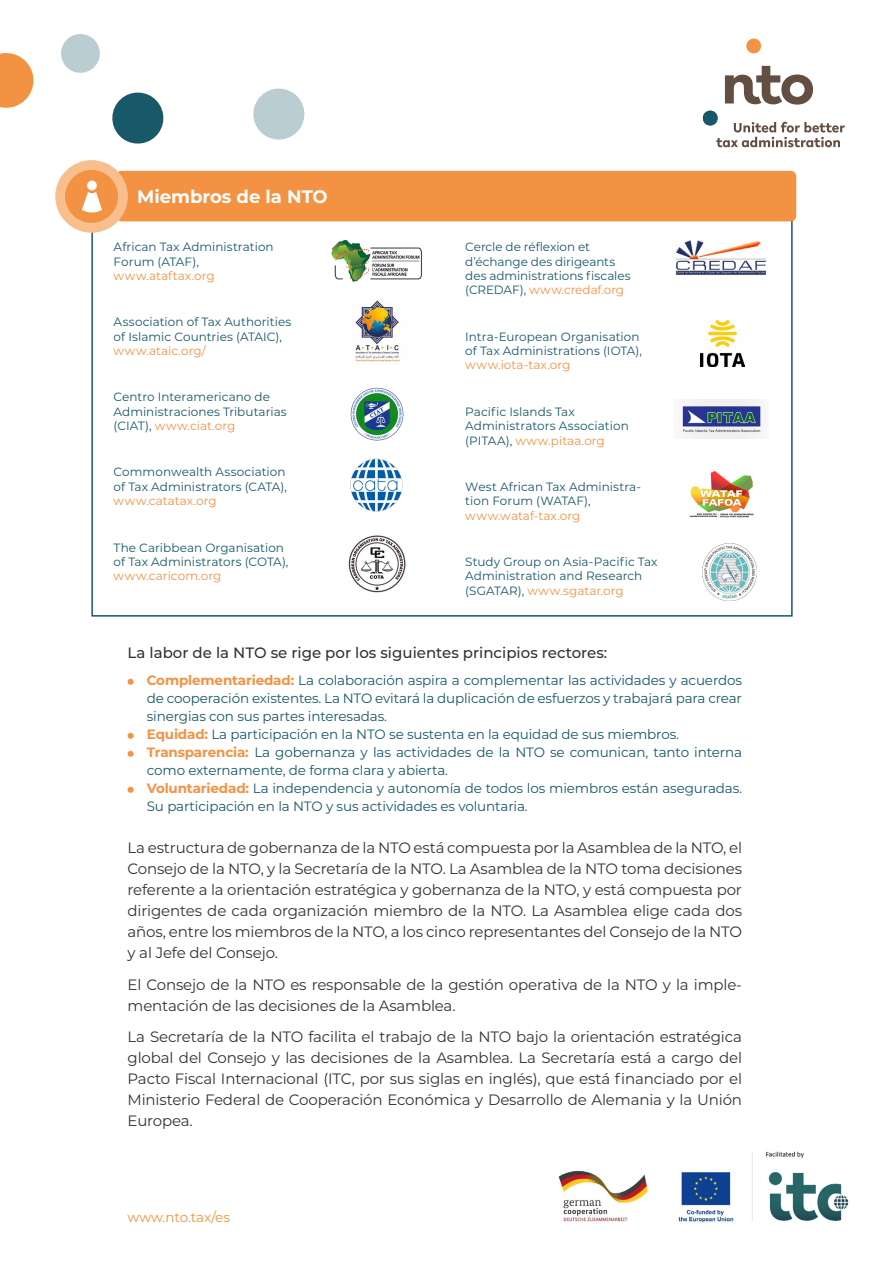
<style>
.page{position:relative;width:893px;height:1263px;background:#fff}
.page>*{position:absolute;margin:0;border:0;box-sizing:border-box;transform-origin:0 0}
.t1{font:700 18px "Montserrat";color:#fff}
.t2{font:15px/21px "Montserrat";letter-spacing:-.01em;color:#333;text-align:justify}
.t3{font:500 15px "Montserrat";color:#333}
.t4{font:13.5px/18px "Montserrat";letter-spacing:-.01em;color:#175869}
.t5{font:13.5px "Montserrat";color:#f39242}
.t6{font:12px/14.4px "Montserrat";color:#175869}
.t7{font:12px "Montserrat";letter-spacing:.005em;color:#f39242}
.s1{color:#f39242}
.s2{font-weight:700;color:#f39242}
</style>
<div class="page">
<svg style="left:128px;top:679px;width:6px;height:6px"></svg>
<svg style="left:128px;top:733px;width:6px;height:6px"></svg>
<svg style="left:128px;top:751px;width:6px;height:6px"></svg>
<svg style="left:128px;top:787px;width:6px;height:6px"></svg>
<div style="left:116px;top:171px;width:680px;height:50px;background:#f39242;border-radius:6px"></div>
<div style="left:55px;top:160px;width:73px;height:73px;background:#f8be8e;border-radius:50%"></div>
<div style="left:65px;top:170px;width:53px;height:53px;background:#f39242;border-radius:50%"></div>
<div style="left:87px;top:181px;width:10px;height:9px;background:#fff;border-radius:50%"></div>
<svg style="left:82px;top:192px;width:20px;height:21px"></svg>
<svg style="left:61px;top:34px;width:39px;height:39px"></svg>
<svg style="left:112px;top:92px;width:52px;height:52px"></svg>
<svg style="left:0;top:53px;width:34px;height:55px"></svg>
<svg style="left:253px;top:88px;width:52px;height:52px"></svg>
<svg style="left:746px;top:39px;width:15px;height:14px"></svg>
<svg style="left:725px;top:66px;width:88px;height:39px"></svg>
<svg style="left:703px;top:111px;width:142px;height:36px"></svg>
<img style="left:558px;top:1151px;width:291px;height:72px">
<img style="left:331px;top:240px;width:91px;height:42px">
<img style="left:355px;top:300px;width:45px;height:62px">
<img style="left:350px;top:387px;width:54px;height:53px">
<img style="left:350px;top:459px;width:53px;height:53px">
<img style="left:348px;top:535px;width:58px;height:58px">
<img style="left:676px;top:240px;width:91px;height:35px">
<img style="left:700px;top:320px;width:45px;height:46px">
<img style="left:682px;top:399px;width:79px;height:39px">
<img style="left:690px;top:471px;width:64px;height:47px">
<img style="left:702px;top:543px;width:55px;height:58px">
<p class="t1" style="left:137px;top:184px;width:192px">Miembros de la NTO</p>
<p class="t6" style="left:114px;top:239px;width:162px">African Tax Administration<br>Forum (ATAF),</p>
<p class="t7" style="left:114px;top:267px;width:103px">www.ataftax.org</p>
<p class="t6" style="left:114px;top:314px;width:179px">Association of Tax Authorities of Islamic Countries (ATAIC),</p>
<p class="t7" style="left:114px;top:343px;width:94px">www.ataic.org/</p>
<p class="t6" style="left:114px;top:389px;width:175px">Centro Interamericano de<br>Administraciones Tributarias (CIAT), <span class="s1">www.ciat.org</span></p>
<p class="t6" style="left:114px;top:464px;width:175px">Commonwealth Association of Tax Administrators (CATA),</p>
<p class="t7" style="left:114px;top:493px;width:105px">www.catatax.org</p>
<p class="t6" style="left:114px;top:540px;width:176px">The Caribbean Organisation of Tax Administrators (COTA),</p>
<p class="t7" style="left:114px;top:568px;width:109px">www.caricom.org</p>
<p class="t6" style="left:465px;top:239px;width:167px">Cercle de réflexion et d’échange des dirigeants des administrations fiscales (CREDAF), <span class="s1">www.credaf.org</span></p>
<p class="t6" style="left:465px;top:329px;width:178px">Intra-European Organisation of Tax Administrations (IOTA),</p>
<p class="t7" style="left:465px;top:357px;width:107px">www.iota-tax.org</p>
<p class="t6" style="left:465px;top:404px;width:165px">Pacific Islands Tax<br>Administrators Association (PITAA), <span class="s1">www.pitaa.org</span></p>
<p class="t6" style="left:465px;top:479px;width:177px">West African Tax Administra&shy;tion Forum (WATAF),</p>
<p class="t7" style="left:465px;top:507px;width:117px">www.wataf-tax.org</p>
<p class="t6" style="left:465px;top:554px;width:194px">Study Group on Asia-Pacific Tax<br>Administration and Research (SGATAR), <span class="s1">www.sgatar.org</span></p>
<p class="t3" style="left:128px;top:642px;width:481px">La labor de la NTO se rige por los siguientes principios rectores:</p>
<p class="t4" style="left:147px;top:670px;width:597px"><span class="s2">Complementariedad:</span> La colaboración aspira a complementar las actividades y acuerdos de cooperación existentes. La NTO evitará la duplicación de esfuerzos y trabajará para crear sinergias con sus partes interesadas.<br><span class="s2">Equidad:</span> La participación en la NTO se sustenta en la equidad de sus miembros.<br><span class="s2">Transparencia:</span> La gobernanza y las actividades de la NTO se comunican, tanto interna como externamente, de forma clara y abierta.<br><span class="s2">Voluntariedad:</span> La independencia y autonomía de todos los miembros están aseguradas.<br>Su participación en la NTO y sus actividades es voluntaria.</p>
<p class="t2" style="left:128px;top:837px;width:616px">La estructura de gobernanza de la NTO está compuesta por la Asamblea de la NTO, el Consejo de la NTO, y la Secretaría de la NTO. La Asamblea de la NTO toma decisiones referente a la orientación estratégica y gobernanza de la NTO, y está compuesta por dirigentes de cada organización miembro de la NTO. La Asamblea elige cada dos años, entre los miembros de la NTO, a los cinco representantes del Consejo de la NTO y al Jefe del Consejo.</p>
<p class="t2" style="left:128px;top:973px;width:616px">El Consejo de la NTO es responsable de la gestión operativa de la NTO y la imple&shy;mentación de las decisiones de la Asamblea.</p>
<p class="t2" style="left:128px;top:1026px;width:616px">La Secretaría de la NTO facilita el trabajo de la NTO bajo la orientación estratégica global del Consejo y las decisiones de la Asamblea. La Secretaría está a cargo del Pacto Fiscal Internacional (ITC, por sus siglas en inglés), que está financiado por el Ministerio Federal de Cooperación Económica y Desarrollo de Alemania y la Unión Europea.</p>
<p class="t5" style="left:128px;top:1208px;width:104px">www.nto.tax/es</p>
</div>
